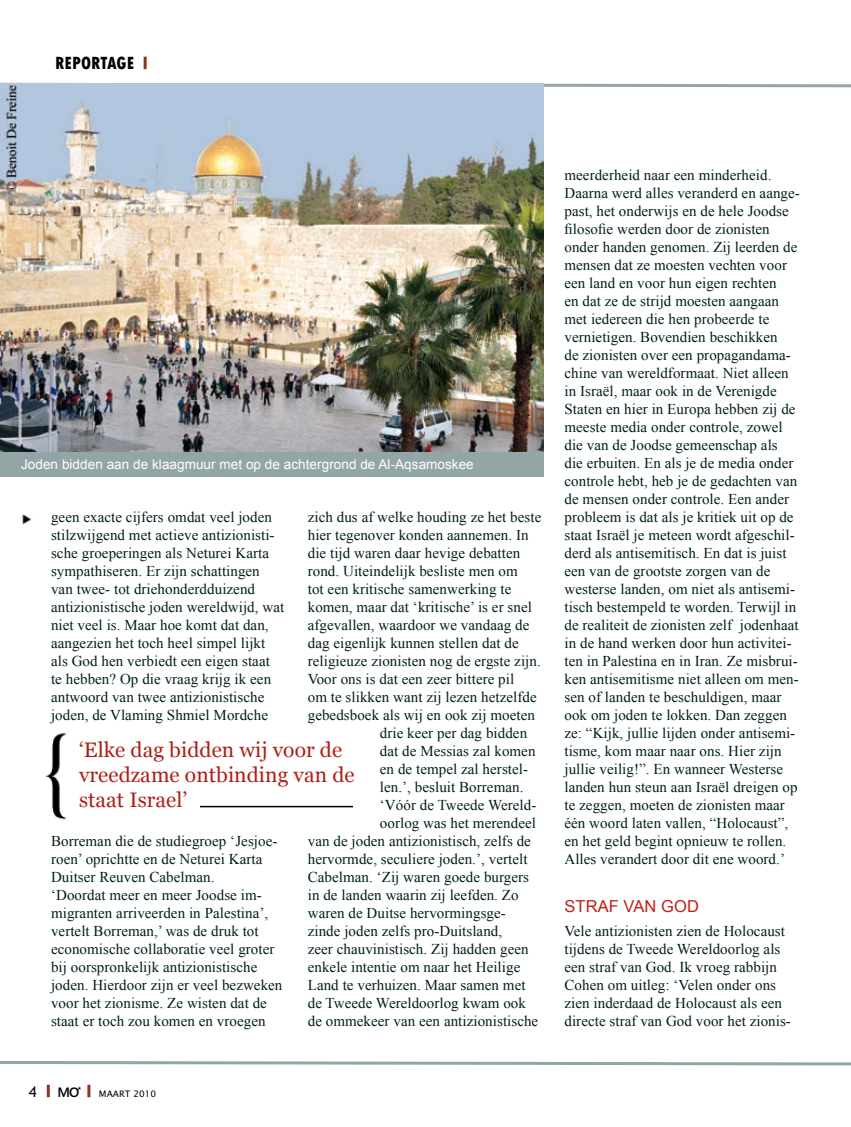
<style>
.page{position:relative;width:851px;height:1127px;background:#fff}
.page>*{position:absolute;margin:0;border:0;box-sizing:border-box;transform-origin:0 0}
.t1{font:21px/25.2px "Georgia";letter-spacing:.005em;color:#af1f16}
.t2{font:800 condensed 18.6px "Tw Cen";color:#000}
.t3{font:16.5px "Arial";letter-spacing:.005em;color:#c12017}
.t4{font:15px/18px "Times New Roman";letter-spacing:.005em;color:#012017}
.t5{font:15px/18px "Times New Roman";letter-spacing:.005em;color:#042017}
.t6{font:13.5px "Arial";letter-spacing:.005em;color:#fff}
.t7{font:600 13.5px "Segoe Media Center";color:#000}
.t8{font:9px "Lucida Sans";color:#000}
</style>
<div class="page">
<svg style="left:144px;top:57px;width:3px;height:12px"></svg>
<svg style="left:47px;top:1085px;width:3px;height:12px"></svg>
<svg style="left:87px;top:1085px;width:3px;height:12px"></svg>
<svg style="left:0;top:82px;width:850px;height:7px"></svg>
<svg style="left:0;top:1061px;width:850px;height:5px"></svg>
<div style="left:0;top:452px;width:543px;height:25px;background:#94a5a6"></div>
<img style="left:45px;top:733px;width:22px;height:87px">
<hr style="left:200px;top:806px;width:153px;height:1px;background:#000">
<svg style="left:20px;top:514px;width:11px;height:10px"></svg>
<img style="left:0;top:84px;width:543px;height:368px">
<p class="t2" style="left:55px;top:52px;width:80px">REPORTAGE</p>
<p class="t6" style="left:21px;top:456px;width:454px">Joden bidden aan de klaagmuur met op de achtergrond de Al-Aqsamoskee</p>
<p class="t4" style="left:51px;top:508px;width:235px">geen exacte cijfers omdat veel joden stilzwijgend met actieve antizionisti&shy;sche groeperingen als Neturei Karta sympathiseren. Er zijn schattingen van twee- tot driehonderdduizend antizionistische joden wereldwijd, wat niet veel is. Maar hoe komt dat dan, aangezien het toch heel simpel lijkt als God hen verbiedt een eigen staat te hebben? Op die vraag krijg ik een antwoord van twee antizionistische joden, de Vlaming Shmiel Mordche</p>
<p class="t4" style="left:308px;top:508px;width:235px">zich dus af welke houding ze het beste</p>
<p class="t4" style="left:308px;top:526px;width:222px">hier tegenover konden aannemen. In</p>
<p class="t4" style="left:308px;top:544px;width:214px">die tijd waren daar hevige debatten</p>
<p class="t4" style="left:308px;top:562px;width:211px">rond. Uiteindelijk besliste men om</p>
<p class="t4" style="left:308px;top:580px;width:205px">tot een kritische samenwerking te</p>
<p class="t4" style="left:308px;top:598px;width:225px">komen, maar dat ‘kritische’ is er snel</p>
<p class="t4" style="left:308px;top:616px;width:223px">afgevallen, waardoor we vandaag de</p>
<p class="t4" style="left:308px;top:634px;width:212px">dag eigenlijk kunnen stellen dat de</p>
<p class="t4" style="left:308px;top:652px;width:234px">religieuze zionisten nog de ergste zijn.</p>
<p class="t4" style="left:308px;top:670px;width:208px">Voor ons is dat een zeer bittere pil</p>
<p class="t4" style="left:308px;top:688px;width:230px">om te slikken want zij lezen hetzelfde</p>
<p class="t4" style="left:308px;top:706px;width:229px">gebedsboek als wij en ook zij moeten</p>
<p class="t4" style="left:380px;top:724px;width:149px">drie keer per dag bidden</p>
<p class="t4" style="left:380px;top:742px;width:157px">dat de Messias zal komen</p>
<p class="t4" style="left:380px;top:760px;width:150px">en de tempel zal herstel-</p>
<p class="t4" style="left:380px;top:778px;width:145px">len.’, besluit Borreman.</p>
<p class="t4" style="left:380px;top:796px;width:158px">‘Vóór de Tweede Wereld-</p>
<p class="t4" style="left:380px;top:814px;width:157px">oorlog was het merendeel</p>
<p class="t4" style="left:308px;top:832px;width:225px">van de joden antizionistisch, zelfs de</p>
<p class="t4" style="left:308px;top:850px;width:221px">hervormde, seculiere joden.’, vertelt</p>
<p class="t4" style="left:308px;top:868px;width:223px">Cabelman. ‘Zij waren goede burgers</p>
<p class="t4" style="left:308px;top:886px;width:212px">in de landen waarin zij leefden. Zo</p>
<p class="t4" style="left:308px;top:904px;width:199px">waren de Duitse hervormingsge-</p>
<p class="t4" style="left:308px;top:922px;width:196px">zinde joden zelfs pro-Duitsland,</p>
<p class="t4" style="left:308px;top:940px;width:222px">zeer chauvinistisch. Zij hadden geen</p>
<p class="t4" style="left:308px;top:958px;width:214px">enkele intentie om naar het Heilige</p>
<p class="t4" style="left:308px;top:976px;width:219px">Land te verhuizen. Maar samen met</p>
<p class="t4" style="left:308px;top:994px;width:220px">de Tweede Wereldoorlog kwam ook</p>
<p class="t4" style="left:308px;top:1012px;width:232px">de ommekeer van een antizionistische</p>
<h1 class="t1" style="left:79px;top:738px;width:277px">‘Elke dag bidden wij voor de vreedzame ontbinding van de staat Israel’</h1>
<p class="t4" style="left:51px;top:832px;width:233px">Borreman die de studiegroep ‘Jesjoe&shy;roen’ oprichtte en de Neturei Karta Duitser Reuven Cabelman.<br>‘Doordat meer en meer Joodse im&shy;migranten arriveerden in Palestina’, vertelt Borreman,’ was de druk tot economische collaboratie veel groter bij oorspronkelijk antizionistische joden. Hierdoor zijn er veel bezweken voor het zionisme. Ze wisten dat de staat er toch zou komen en vroegen</p>
<p class="t4" style="left:564px;top:166px;width:237px">meerderheid naar een minderheid.<br>Daarna werd alles veranderd en aange&shy;past, het onderwijs en de hele Joodse filosofie werden door de zionisten onder handen genomen. Zij leerden de mensen dat ze moesten vechten voor een land en voor hun eigen rechten<br>en dat ze de strijd moesten aangaan met iedereen die hen probeerde te vernietigen. Bovendien beschikken<br>de zionisten over een propagandama&shy;chine van wereldformaat. Niet alleen in Israël, maar ook in de Verenigde Staten en hier in Europa hebben zij de meeste media onder controle, zowel die van de Joodse gemeenschap als die erbuiten. En als je de media onder controle hebt, heb je de gedachten van de mensen onder controle. Een ander probleem is dat als je kritiek uit op de staat Israël je meteen wordt afgeschil&shy;derd als antisemitisch. En dat is juist een van de grootste zorgen van de westerse landen, om niet als antisemi&shy;tisch bestempeld te worden. Terwijl in de realiteit de zionisten zelf jodenhaat in de hand werken door hun activitei&shy;ten in Palestina en in Iran. Ze misbrui&shy;ken antisemitisme niet alleen om men&shy;sen of landen te beschuldigen, maar ook om joden te lokken. Dan zeggen ze: “Kijk, jullie lijden onder antisemi&shy;tisme, kom maar naar ons. Hier zijn jullie veilig!”. En wanneer Westerse landen hun steun aan Israël dreigen op te zeggen, moeten de zionisten maar één woord laten vallen, “Holocaust”, en het geld begint opnieuw te rollen.<br>Alles verandert door dit ene woord.’</p>
<p class="t3" style="left:564px;top:895px;width:136px">STRAF VAN GOD</p>
<p class="t5" style="left:564px;top:922px;width:228px">Vele antizionisten zien de Holocaust tijdens de Tweede Wereldoorlog als een straf van God. Ik vroeg rabbijn Cohen om uitleg: ‘Velen onder ons zien inderdaad de Holocaust als een directe straf van God voor het zionis-</p>
<p class="t7" style="left:57px;top:1084px;width:26px">MO<sup>*</sup></p>
<p class="t8" style="left:99px;top:1089px;width:59px">MAART 2010</p>
</div>
